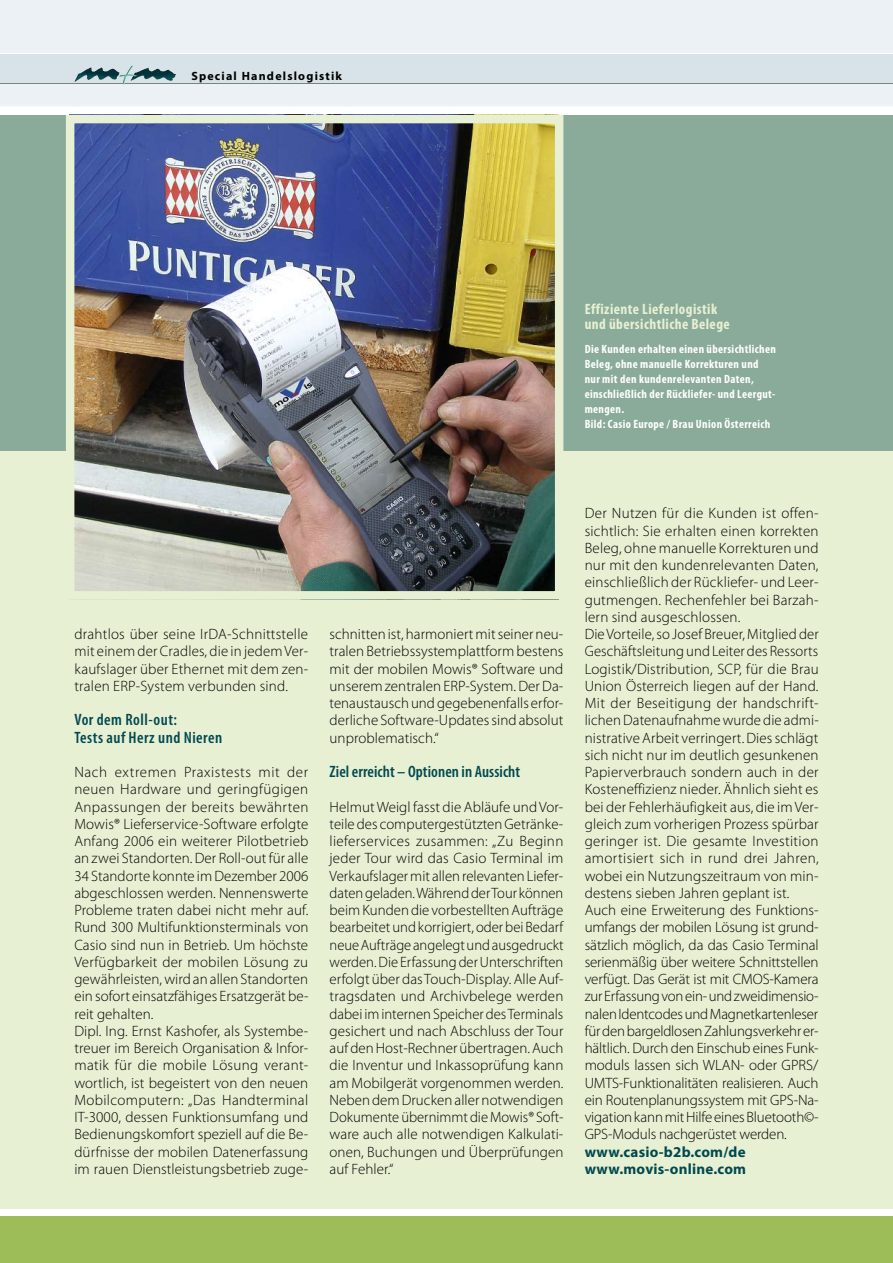
<style>
.page{position:relative;width:893px;height:1263px;background:#fff}
.page>*{position:absolute;margin:0;border:0;box-sizing:border-box;transform-origin:0 0}
.t1{font:600 condensed 16.5px/17.2px "Myriad Pro";letter-spacing:.03em;color:#00494f}
.t2{font:600 condensed 16.5px "Myriad Pro";letter-spacing:.01em;color:#00494f}
.t3{font:300 15px/17.2px "Myriad Pro";letter-spacing:.005em;color:#000;text-align:justify}
.t4{font:700 condensed 15px/15px "Myriad Pro";letter-spacing:.03em;color:#e8f0d3}
.t5{font:700 15px/17.2px "Myriad Pro";letter-spacing:.015em;color:#00494f}
.t6{font:700 condensed 12px/15px "Myriad Pro";letter-spacing:.03em;color:#fff}
.t7{font:700 12px "Myriad Pro";letter-spacing:.1em;color:#000}
</style>
<div class="page">
<div style="left:1px;top:0;width:892px;height:106px;background:#ebf1f4"></div>
<svg style="left:0;top:0;width:1px;height:106px"></svg>
<div style="left:0;top:53px;width:893px;height:31px;background:#d7e3e9"></div>
<img style="left:81px;top:67px;width:38px;height:13px">
<img style="left:119px;top:66px;width:18px;height:19px">
<div style="left:0;top:115px;width:893px;height:1093px;background:#e8f0d3"></div>
<div style="left:0;top:1216px;width:893px;height:47px;background:#9dbd59"></div>
<div style="left:0;top:115px;width:893px;height:336px;background:#8bab9a"></div>
<img style="left:66px;top:115px;width:497px;height:485px">
<p class="t7" style="left:191px;top:68px;width:152px">Special Handelslogistik</p>
<p class="t4" style="left:585px;top:301px;width:147px">Effiziente Lieferlogistik und übersichtliche Belege</p>
<p class="t6" style="left:585px;top:341px;width:193px">Die Kunden erhalten einen übersichtlichen Beleg, ohne manuelle Korrekturen und nur mit den kundenrelevanten Daten, einschließlich der Rückliefer- und Leergut&shy;mengen.<br>Bild: Casio Europe / Brau Union Österreich</p>
<p class="t3" style="left:74px;top:625px;width:235px">drahtlos über seine IrDA-Schnittstelle mit einem der Cradles, die in jedem Ver&shy;kaufslager über Ethernet mit dem zen&shy;tralen ERP-System verbunden sind.</p>
<p class="t1" style="left:74px;top:711px;width:149px">Vor dem Roll-out:<br>Tests auf Herz und Nieren</p>
<p class="t3" style="left:74px;top:763px;width:236px;text-align:left">Nach extremen Praxistests mit der neuen Hardware und geringfügigen Anpassungen der bereits bewährten Mowis® Lieferservice-Software erfolgte Anfang 2006 ein weiterer Pilotbetrieb an zwei Standorten. Der Roll-out für alle 34 Standorte konnte im Dezember 2006 abgeschlossen werden. Nennenswerte Probleme traten dabei nicht mehr auf.<br>Rund 300 Multifunktionsterminals von Casio sind nun in Betrieb. Um höchste Verfügbarkeit der mobilen Lösung zu gewährleisten, wird an allen Standorten ein sofort einsatzfähiges Ersatzgerät be&shy;reit gehalten.<br>Dipl. Ing. Ernst Kashofer, als Systembe&shy;treuer im Bereich Organisation &amp; Infor&shy;matik für die mobile Lösung verant&shy;wortlich, ist begeistert von den neuen Mobilcomputern: „Das Handterminal IT-3000, dessen Funktionsumfang und Bedienungskomfort speziell auf die Be&shy;dürfnisse der mobilen Datenerfassung im rauen Dienstleistungsbetrieb zuge-</p>
<p class="t3" style="left:330px;top:625px;width:235px">schnitten ist, harmoniert mit seiner neu&shy;tralen Betriebssystemplattform bestens mit der mobilen Mowis® Software und unserem zentralen ERP-System. Der Da&shy;tenaustausch und gegebenenfalls erfor&shy;derliche Software-Updates sind absolut unproblematisch.“</p>
<p class="t2" style="left:330px;top:761px;width:192px">Ziel erreicht – Optionen in Aussicht</p>
<p class="t3" style="left:330px;top:798px;width:236px">Helmut Weigl fasst die Abläufe und Vor&shy;teile des computergestützten Getränke&shy;lieferservices zusammen: „Zu Beginn jeder Tour wird das Casio Terminal im Verkaufslager mit allen relevanten Liefer&shy;daten geladen. Während der Tour können beim Kunden die vorbestellten Aufträge bearbeitet und korrigiert, oder bei Bedarf neue Aufträge angelegt und ausgedruckt werden. Die Erfassung der Unterschriften erfolgt über das Touch-Display. Alle Auf&shy;tragsdaten und Archivbelege werden dabei im internen Speicher des Terminals gesichert und nach Abschluss der Tour auf den Host-Rechner übertragen. Auch die Inventur und Inkassoprüfung kann am Mobilgerät vorgenommen werden.<br>Neben dem Drucken aller notwendigen Dokumente übernimmt die Mowis® Soft&shy;ware auch alle notwendigen Kalkulati&shy;onen, Buchungen und Überprüfungen auf Fehler.“</p>
<p class="t3" style="left:585px;top:505px;width:236px;text-align:left">Der Nutzen für die Kunden ist offen&shy;sichtlich: Sie erhalten einen korrekten Beleg, ohne manuelle Korrekturen und nur mit den kundenrelevanten Daten, einschließlich der Rückliefer- und Leer&shy;gutmengen. Rechenfehler bei Barzah&shy;lern sind ausgeschlossen.<br>Die Vorteile, so Josef Breuer, Mitglied der Geschäftsleitung und Leiter des Ressorts Logistik/Distribution, SCP, für die Brau Union Österreich liegen auf der Hand.<br>Mit der Beseitigung der handschrift&shy;lichen Datenaufnahme wurde die admi&shy;nistrative Arbeit verringert. Dies schlägt sich nicht nur im deutlich gesunkenen Papierverbrauch sondern auch in der Kosteneffizienz nieder. Ähnlich sieht es bei der Fehlerhäufigkeit aus, die im Ver&shy;gleich zum vorherigen Prozess spürbar geringer ist. Die gesamte Investition amortisiert sich in rund drei Jahren, wobei ein Nutzungszeitraum von min&shy;destens sieben Jahren geplant ist.<br>Auch eine Erweiterung des Funktions&shy;umfangs der mobilen Lösung ist grund&shy;sätzlich möglich, da das Casio Terminal serienmäßig über weitere Schnittstellen verfügt. Das Gerät ist mit CMOS-Kamera zur Erfassung von ein- und zweidimensio&shy;nalen Identcodes und Magnetkartenleser für den bargeldlosen Zahlungsverkehr er&shy;hältlich. Durch den Einschub eines Funk&shy;moduls lassen sich WLAN- oder GPRS/ UMTS-Funktionalitäten realisieren. Auch ein Routenplanungssystem mit GPS-Na&shy;vigation kann mit Hilfe eines Bluetooth©- GPS-Moduls nachgerüstet werden.</p>
<p class="t5" style="left:585px;top:1142px;width:163px">www.casio-b2b.com/de www.movis-online.com</p>
</div>
